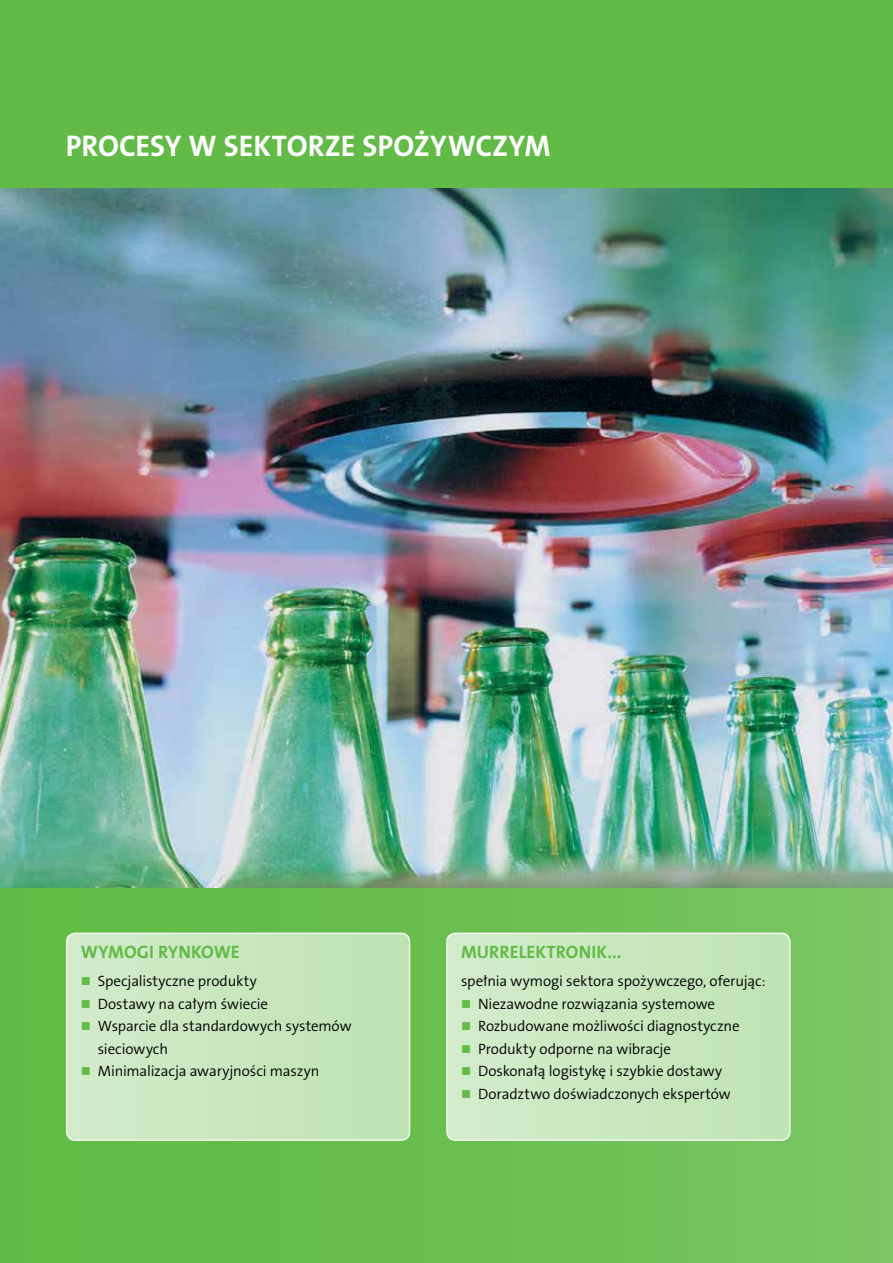
<style>
.page{position:relative;width:893px;height:1263px;background:#fff}
.page>*{position:absolute;margin:0;border:0;box-sizing:border-box;transform-origin:0 0}
.t1{font:700 30px "The Sans CE B7";color:#fff}
.t2{font:700 18px "The Sans CE B7";letter-spacing:.005em;color:#62bb46}
.t3{font:300 15px/22.5px "The Sans CE B4";letter-spacing:-.005em;color:#000}
</style>
<div class="page">
<img style="left:0;top:187px;width:893px;height:702px">
<div style="left:0;top:889px;width:893px;height:374px;background:linear-gradient(to right,#5eba41,#79c561)"></div>
<div style="left:0;top:0;width:893px;height:187px;background:#62bb46"></div>
<div style="left:67px;top:933px;width:343px;height:207px;background:#c8e7be;border-radius:9px"></div>
<div style="left:66px;top:932px;width:344px;height:209px;border:2px solid #fff;border-radius:9px"></div>
<div style="left:447px;top:933px;width:343px;height:207px;background:#c9e7bf;border-radius:9px"></div>
<div style="left:446px;top:932px;width:345px;height:209px;border:2px solid #fff;border-radius:9px"></div>
<svg style="left:462px;top:1000px;width:8px;height:8px"></svg>
<svg style="left:462px;top:1022px;width:8px;height:8px"></svg>
<svg style="left:462px;top:1045px;width:8px;height:8px"></svg>
<svg style="left:462px;top:1067px;width:8px;height:8px"></svg>
<svg style="left:462px;top:1090px;width:8px;height:8px"></svg>
<svg style="left:82px;top:977px;width:8px;height:8px"></svg>
<svg style="left:82px;top:1000px;width:8px;height:8px"></svg>
<svg style="left:82px;top:1022px;width:8px;height:8px"></svg>
<svg style="left:82px;top:1067px;width:8px;height:8px"></svg>
<h1 class="t1" style="left:66px;top:129px;width:486px">PROCESY W SEKTORZE SPOŻYWCZYM</h1>
<p class="t2" style="left:81px;top:942px;width:160px">WYMOGI RYNKOWE</p>
<p class="t2" style="left:461px;top:942px;width:162px">MURRELEKTRONIK...</p>
<p class="t3" style="left:478px;top:971px;width:289px;text-indent:-17px">spełnia wymogi sektora spożywczego, oferując:<br>Niezawodne rozwiązania systemowe Rozbudowane możliwości diagnostyczne Produkty odporne na wibracje<br>Doskonałą logistykę i szybkie dostawy Doradztwo doświadczonych ekspertów</p>
<p class="t3" style="left:98px;top:971px;width:255px">Specjalistyczne produkty<br>Dostawy na całym świecie<br>Wsparcie dla standardowych systemów sieciowych<br>Minimalizacja awaryjności maszyn</p>
</div>
